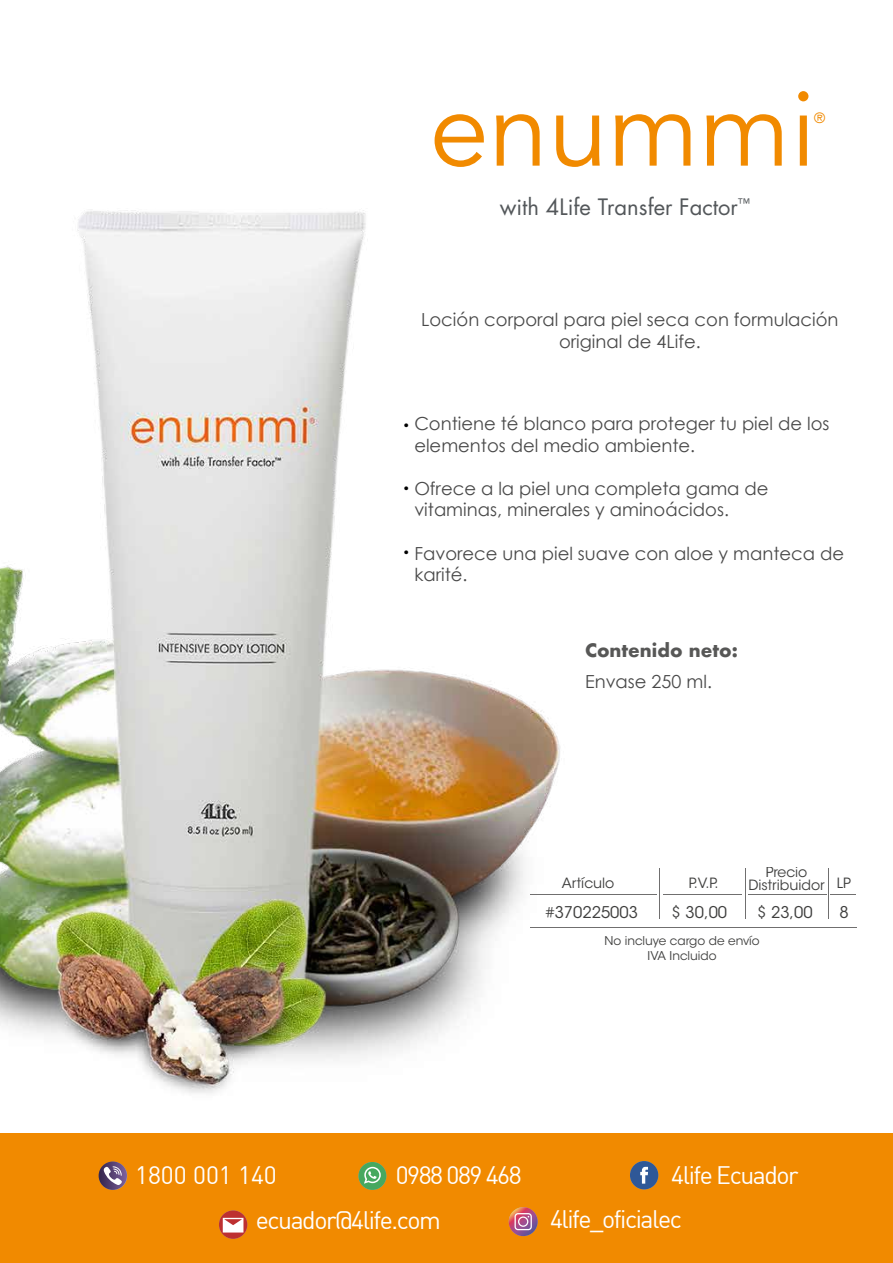
<style>
.page{position:relative;width:893px;height:1263px;background:#fff}
.page>*{position:absolute;margin:0;border:0;box-sizing:border-box;transform-origin:0 0}
.t1{font:24.75px/45.2px "DIN";letter-spacing:-.06em;color:#fff}
.t2{font:24.75px "DIN";color:#fff}
.t3{font:22.05px "Futura Std";color:#53575a}
.t4{font:18px/21.6px "Century Gothic";color:#494949}
.t5{font:700 18px "Futura";color:#575756}
.t6{font:18px "Myriad Pro";color:#000}
.t7{font:16.05px "ITC Avant Garde Std";color:#3f3f3e}
.t8{font:14.1px "ITC Avant Garde Std";color:#3f3f3e}
.t9{font:13.8px "Futura Std";color:#f18a00}
.t10{font:12px/14.4px "ITC Avant Garde Std";color:#3f3f3e;text-align:center}
.s1{font-family:"Myriad Pro";color:#000}
</style>
<div class="page">
<img style="left:0;top:209px;width:560px;height:884px">
<div style="left:0;top:1133px;width:893px;height:130px;background:#f18a00"></div>
<svg style="left:435px;top:114px;width:49px;height:53px"></svg>
<svg style="left:496px;top:114px;width:44px;height:52px"></svg>
<svg style="left:556px;top:116px;width:44px;height:51px"></svg>
<svg style="left:615px;top:114px;width:75px;height:52px"></svg>
<svg style="left:706px;top:114px;width:76px;height:52px"></svg>
<svg style="left:798px;top:91px;width:10px;height:75px"></svg>
<hr style="left:530px;top:894px;width:126px;height:1px;background:#706f6f">
<hr style="left:530px;top:927px;width:326px;height:1px;background:#706f6f">
<hr style="left:664px;top:894px;width:78px;height:1px;background:#706f6f">
<hr style="left:748px;top:894px;width:78px;height:1px;background:#706f6f">
<hr style="left:659px;top:868px;width:1px;height:50px;background:#706f6f">
<hr style="left:745px;top:868px;width:1px;height:50px;background:#706f6f">
<svg style="left:830px;top:894px;width:26px;height:1px"></svg>
<hr style="left:828px;top:868px;width:1px;height:50px;background:#706f6f">
<div style="left:358px;top:1162px;width:28px;height:28px;background:#47a85f;border-radius:50%"></div>
<svg style="left:364px;top:1167px;width:17px;height:17px"></svg>
<svg style="left:509px;top:1207px;width:29px;height:29px"></svg>
<svg style="left:514px;top:1213px;width:18px;height:17px"></svg>
<svg style="left:219px;top:1210px;width:28px;height:29px"></svg>
<div style="left:223px;top:1218px;width:20px;height:14px;background:#fff"></div>
<svg style="left:224px;top:1219px;width:18px;height:6px"></svg>
<div style="left:630px;top:1161px;width:28px;height:28px;background:#2f5897;border-radius:50%"></div>
<svg style="left:640px;top:1167px;width:8px;height:16px"></svg>
<svg style="left:99px;top:1161px;width:28px;height:29px"></svg>
<svg style="left:103px;top:1166px;width:19px;height:19px"></svg>
<p class="t3" style="left:500px;top:193px;width:252px">with 4Life Transfer Factor<sup>™</sup></p>
<p class="t9" style="left:814px;top:110px;width:13px">®</p>
<p class="t4" style="left:421px;top:309px;width:419px;text-align:center">Loción corporal para piel seca con formulación original de 4Life.</p>
<p class="t4" style="left:414px;top:412px;width:417px;text-indent:-11px"><span class="s1">•</span> Contiene té blanco para proteger tu piel de los elementos del medio ambiente.</p>
<p class="t4" style="left:414px;top:477px;width:356px">Ofrece a la piel una completa gama de vitaminas, minerales y aminoácidos.</p>
<p class="t4" style="left:414px;top:542px;width:431px">Favorece una piel suave con aloe y manteca de karité.</p>
<p class="t6" style="left:404px;top:475px;width:7px">•</p>
<p class="t6" style="left:404px;top:540px;width:7px">•</p>
<p class="t5" style="left:585px;top:637px;width:154px">Contenido neto:</p>
<p class="t4" style="left:585px;top:670px;width:128px">Envase 250 ml.</p>
<p class="t8" style="left:562px;top:874px;width:54px">Artículo</p>
<p class="t8" style="left:689px;top:874px;width:31px">P.V.P.</p>
<p class="t8" style="left:766px;top:864px;width:43px">Precio</p>
<p class="t8" style="left:748px;top:876px;width:104px">Distribuidor LP</p>
<p class="t7" style="left:545px;top:902px;width:94px">#370225003</p>
<p class="t7" style="left:672px;top:902px;width:57px">$ 30,00</p>
<p class="t7" style="left:839px;top:902px;width:11px">8</p>
<p class="t7" style="left:757px;top:902px;width:57px">$ 23,00</p>
<p class="t10" style="left:604px;top:934px;width:157px">No incluye cargo de envío<br>IVA Incluido</p>
<h1 class="t2" style="left:135px;top:1159px;width:143px">1800 001 140</h1>
<h1 class="t1" style="left:671px;top:1152px;width:129px">4life Ecuador</h1>
<h1 class="t1" style="left:256px;top:1152px;width:267px;text-indent:140px">0988 089 468 ecuador@4life.com</h1>
<h1 class="t1" style="left:550px;top:1196px;width:133px">4life_oficialec</h1>
</div>
